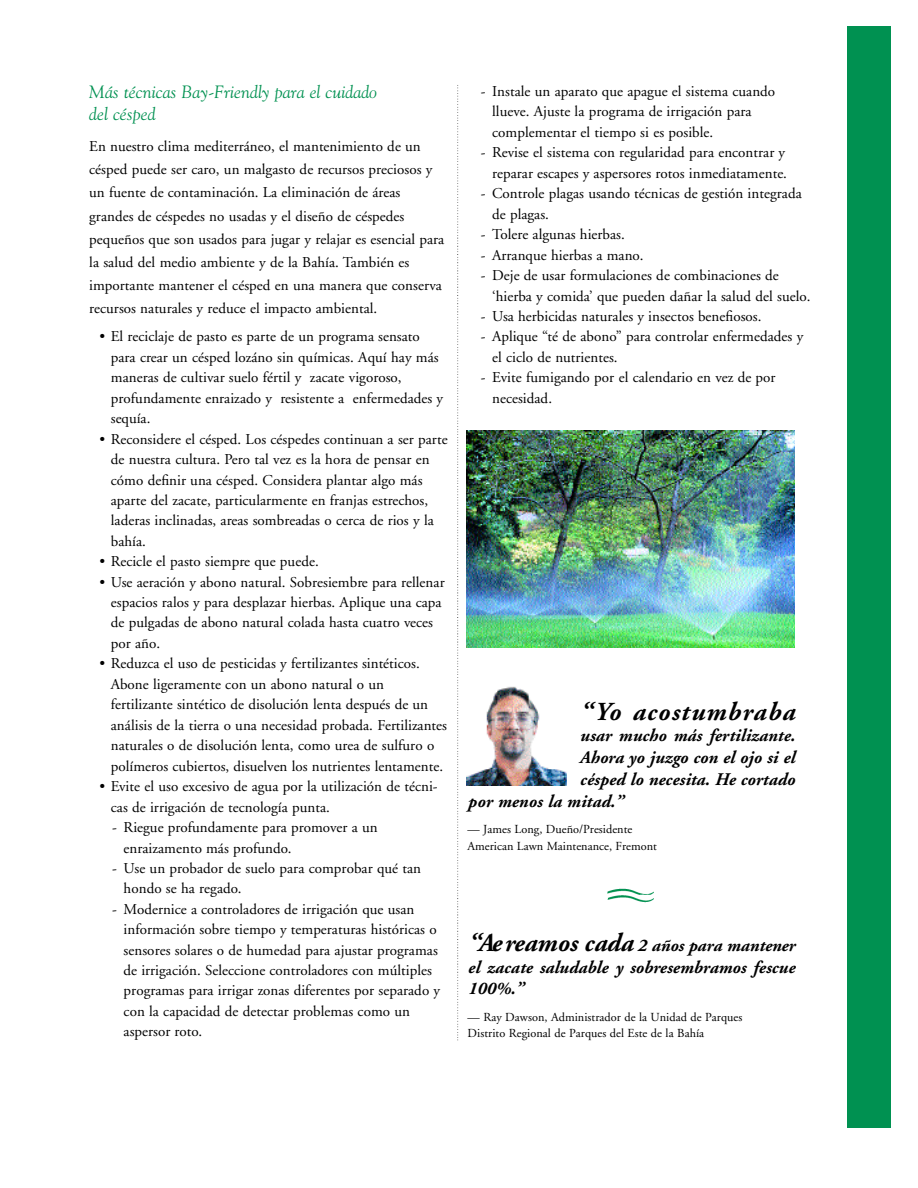
<style>
.page{position:relative;width:918px;height:1188px;background:#fff}
.page>*{position:absolute;margin:0;border:0;box-sizing:border-box;transform-origin:0 0}
.t1{font:italic 700 25.95px "Adobe Garamond";letter-spacing:.05em;color:#000}
.t2{font:italic 700 17.7px/21.8px "Adobe Garamond";color:#000;text-align:justify}
.t3{font:italic 17.7px/21.9px "Goudy";letter-spacing:.005em;color:#009151}
.t4{font:15px/20.4px "Adobe Garamond";letter-spacing:.005em;color:#000}
.t5{font:12.3px/16.4px "Adobe Garamond";letter-spacing:.005em;color:#000}
.s1{font-size:25.95px}
</style>
<div class="page">
<div style="left:847px;top:27px;width:44px;height:1101px;background:#009151"></div>
<svg style="left:457px;top:85px;width:1px;height:955px"></svg>
<img style="left:466px;top:430px;width:329px;height:218px">
<img style="left:466px;top:686px;width:101px;height:100px">
<img style="left:607px;top:888px;width:47px;height:6px">
<img style="left:607px;top:894px;width:47px;height:9px">
<p class="t3" style="left:89px;top:82px;width:289px">Más técnicas Bay-Friendly para el cuidado del césped</p>
<p class="t4" style="left:89px;top:136px;width:357px;line-height:23.2px">En nuestro clima mediterráneo, el mantenimiento de un césped puede ser caro, un malgasto de recursos preciosos y un fuente de contaminación. La eliminación de áreas grandes de céspedes no usadas y el diseño de céspedes pequeños que son usados para jugar y relajar es esencial para la salud del medio ambiente y de la Bahía. También es importante mantener el césped en una manera que conserva recursos naturales y reduce el impacto ambiental.</p>
<p class="t4" style="left:111px;top:328px;width:334px;text-indent:-11px">• El reciclaje de pasto es parte de un programa sensato para crear un césped lozáno sin químicas. Aquí hay más maneras de cultivar suelo fértil y zacate vigoroso, profundamente enraizado y resistente a enfermedades y sequía.</p>
<p class="t4" style="left:111px;top:430px;width:338px;text-indent:-11px">• Reconsidere el césped. Los céspedes continuan a ser parte de nuestra cultura. Pero tal vez es la hora de pensar en cómo definir una césped. Considera plantar algo más aparte del zacate, particularmente en franjas estrechos, laderas inclinadas, areas sombreadas o cerca de rios y la bahía.</p>
<p class="t4" style="left:99px;top:553px;width:221px">• Recicle el pasto siempre que puede.</p>
<p class="t4" style="left:111px;top:573px;width:335px;text-indent:-11px">• Use aeración y abono natural. Sobresiembre para rellenar espacios ralos y para desplazar hierbas. Aplique una capa de pulgadas de abono natural colada hasta cuatro veces por año.</p>
<p class="t4" style="left:111px;top:655px;width:338px;text-indent:-11px">• Reduzca el uso de pesticidas y fertilizantes sintéticos.<br>Abone ligeramente con un abono natural o un fertilizante sintético de disolución lenta después de un análisis de la tierra o una necesidad probada. Fertilizantes naturales o de disolución lenta, como urea de sulfuro o polímeros cubiertos, disuelven los nutrientes lentamente.</p>
<p class="t4" style="left:111px;top:777px;width:328px;text-indent:-11px">• Evite el uso excesivo de agua por la utilización de técni&shy;cas de irrigación de tecnología punta.</p>
<p class="t4" style="left:124px;top:818px;width:256px;text-indent:-11px">- Riegue profundamente para promover a un enraizamento más profundo.</p>
<p class="t4" style="left:124px;top:859px;width:299px;text-indent:-11px">- Use un probador de suelo para comprobar qué tan hondo se ha regado.</p>
<p class="t4" style="left:124px;top:900px;width:318px;text-indent:-11px">- Modernice a controladores de irrigación que usan información sobre tiempo y temperaturas históricas o sensores solares o de humedad para ajustar programas de irrigación. Seleccione controladores con múltiples programas para irrigar zonas diferentes por separado y con la capacidad de detectar problemas como un aspersor roto.</p>
<p class="t4" style="left:492px;top:82px;width:285px;text-indent:-11px">- Instale un aparato que apague el sistema cuando llueve. Ajuste la programa de irrigación para complementar el tiempo si es posible.</p>
<p class="t4" style="left:481px;top:143px;width:308px;text-align:right">- Revise el sistema con regularidad para encontrar y reparar escapes y aspersores rotos inmediatamente.</p>
<p class="t4" style="left:492px;top:184px;width:311px;text-indent:-11px">- Controle plagas usando técnicas de gestión integrada de plagas.</p>
<p class="t4" style="left:481px;top:225px;width:146px">- Tolere algunas hierbas.</p>
<p class="t4" style="left:481px;top:246px;width:165px">- Arranque hierbas a mano.</p>
<p class="t4" style="left:492px;top:266px;width:320px;text-indent:-11px">- Deje de usar formulaciones de combinaciones de ‘hierba y comida’ que pueden dañar la salud del suelo.</p>
<p class="t4" style="left:481px;top:307px;width:282px">- Usa herbicidas naturales y insectos benefiosos.</p>
<p class="t4" style="left:492px;top:328px;width:313px;text-indent:-11px">- Aplique “té de abono” para controlar enfermedades y el ciclo de nutrientes.</p>
<p class="t4" style="left:492px;top:369px;width:285px;text-indent:-11px">- Evite fumigando por el calendario en vez de por necesidad.</p>
<h1 class="t1" style="left:580px;top:701px;width:217px">“Yo acostumbra b a</h1>
<p class="t2" style="left:580px;top:727px;width:217px">usar mucho más fertiliz a n te .</p>
<p class="t2" style="left:580px;top:748px;width:217px">Ahora yo juzgo con el ojo si el</p>
<p class="t2" style="left:580px;top:770px;width:217px">césped lo necesita. He cortado</p>
<p class="t2" style="left:468px;top:792px;width:157px">por menos la mitad.”</p>
<p class="t5" style="left:468px;top:822px;width:191px">— James Long, Dueño/Presidente<br>American Lawn Maintenance, Fremont</p>
<p class="t2" style="left:468px;top:936px;width:329px"><span class="s1">“Ae reamos cada</span> 2 años para mantener el zacate saludable y sobre se m b ramos fescue 100%.”</p>
<p class="t5" style="left:468px;top:1010px;width:276px">— Ray Dawson, Administrador de la Unidad de Parques<br>Distrito Regional de Parques del Este de la Bahía</p>
</div>
